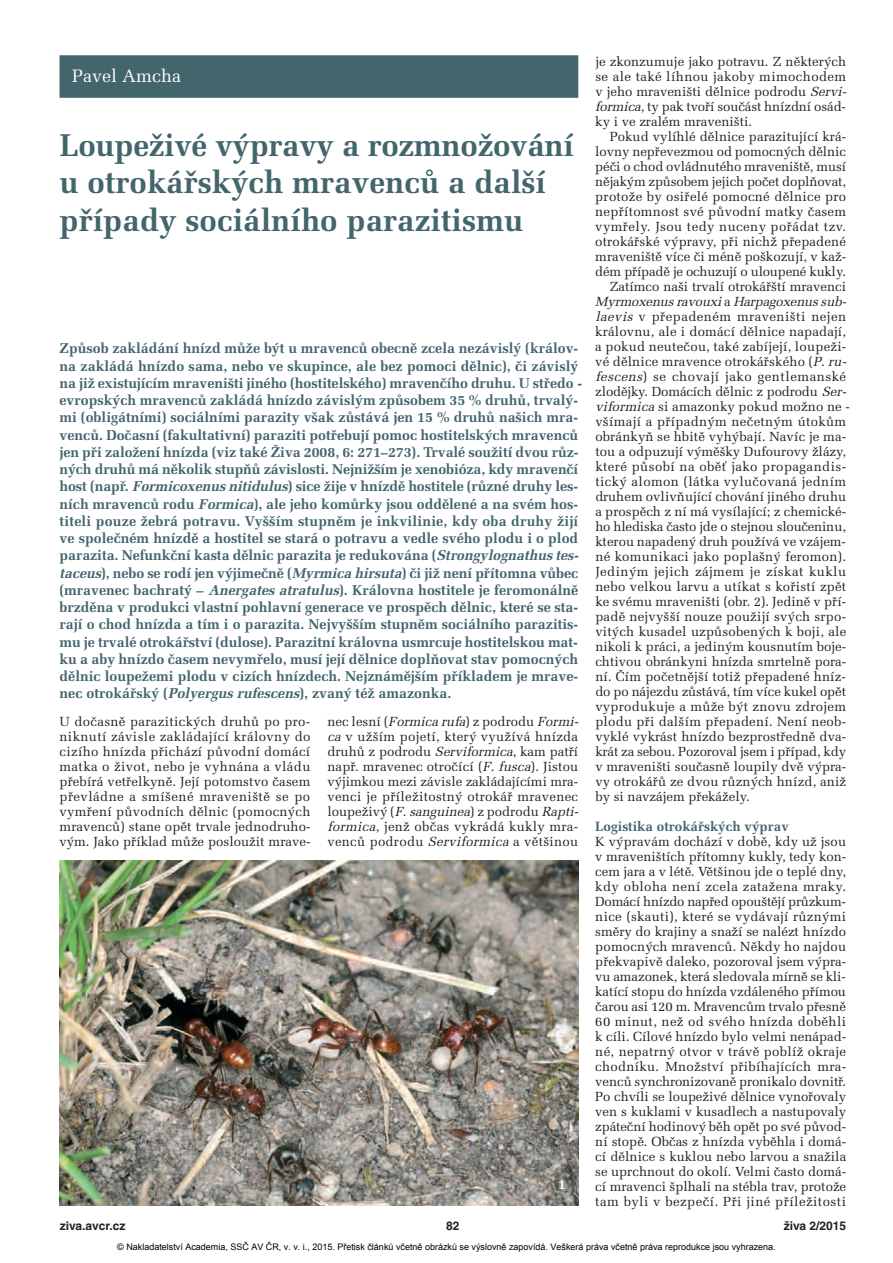
<style>
.page{position:relative;width:893px;height:1263px;background:#fff}
.page>*{position:absolute;margin:0;border:0;box-sizing:border-box;transform-origin:0 0}
.t1{font:700 31.5px/37.5px "Melior CE";color:#43656c}
.t2{font:18px "Melior CE";color:#fff}
.t3{font:700 14.25px/17.2px "Melior CE";color:#43656c}
.t4{font:700 13.5px "Melior CE";color:#43656c}
.t5{font:700 13.5px "Melior CE";color:#fff}
.t6{font:13.2px/15px "Melior CE";letter-spacing:.005em;color:#231f20;text-align:justify}
.t7{font:13.2px "Melior CE";letter-spacing:.035em;color:#231f20}
.t8{font:13.2px "Melior CE";letter-spacing:-.015em;color:#231f20}
.t9{font:13.2px "Melior CE";letter-spacing:.03em;color:#231f20}
.t10{font:italic 13.2px "Melior CE";color:#231f20}
.t11{font:13.2px "Melior CE";letter-spacing:.04em;color:#231f20}
.t12{font:700 12px "Helvetica CE";color:#231f20}
.t13{font:9px "Arial";color:#000}
.s1{font-style:italic}
.s2{font-style:normal}
</style>
<div class="page">
<img style="left:60px;top:861px;width:518px;height:344px">
<div style="left:60px;top:55px;width:518px;height:43px;background:#43656c"></div>
<h2 class="t2" style="left:72px;top:70px;width:111px">Pavel Amcha</h2>
<h1 class="t1" style="left:60px;top:130px;width:516px">Loupeživé výpravy a rozmnožování u otrokářských mravenců a další případy sociálního parazitismu</h1>
<p class="t3" style="left:60px;top:341px;width:524px">Způsob zakládání hnízd může být u mravenců obecně zcela nezávislý (králov&shy;na zakládá hnízdo sama, nebo ve skupince, ale bez pomoci dělnic), či závislý na již existujícím mraveništi jiného (hostitelského) mravenčího druhu. U středo - evropských mravenců zakládá hnízdo závislým způsobem 35 % druhů, trvalý&shy;mi (obligátními) sociálními parazity však zůstává jen 15 % druhů našich mra&shy;venců. Dočasní (fakultativní) paraziti potřebují pomoc hostitelských mravenců jen při založení hnízda (viz také Živa 2008, 6: 271–273). Trvalé soužití dvou růz&shy;ných druhů má několik stupňů závislosti. Nejnižším je xenobióza, kdy mravenčí host (např. <span class="s1">Formicoxenus nitidulus</span>) sice žije v hnízdě hostitele (různé druhy les&shy;ních mravenců rodu <span class="s1">Formica</span>), ale jeho komůrky jsou oddělené a na svém hos&shy;titeli pouze žebrá potravu. Vyšším stupněm je inkvilinie, kdy oba druhy žijí ve společném hnízdě a hostitel se stará o potravu a vedle svého plodu i o plod parazita. Nefunkční kasta dělnic parazita je redukována (<span class="s1">Strongylognathus tes&shy;taceus</span>), nebo se rodí jen výjimečně (<span class="s1">Myrmica hirsuta</span>) či již není přítomna vůbec (mravenec bachratý – <span class="s1">Anergates atratulus</span>). Královna hostitele je feromonálně brzděna v produkci vlastní pohlavní generace ve prospěch dělnic, které se sta&shy;rají o chod hnízda a tím i o parazita. Nejvyšším stupněm sociálního parazitis&shy;mu je trvalé otrokářství (dulose). Parazitní královna usmrcuje hostitelskou mat&shy;ku a aby hnízdo časem nevymřelo, musí její dělnice doplňovat stav pomocných dělnic loupežemi plodu v cizích hnízdech. Nejznámějším příkladem je mrave&shy;nec otrokářský (<span class="s1">Polyergus rufescens</span>), zvaný též amazonka.</p>
<p class="t6" style="left:60px;top:716px;width:253px">U dočasně parazitických druhů po pro&shy;niknutí závisle zakládající královny do cizího hnízda přichází původní domácí matka o život, nebo je vyhnána a vládu přebírá vetřelkyně. Její potomstvo časem převládne a smíšené mraveniště se po vymření původních dělnic (pomocných mravenců) stane opět trvale jednodruho&shy;vým. Jako příklad může posloužit mrave-</p>
<p class="t6" style="left:327px;top:716px;width:255px;text-align:left">nec lesní (<span class="s1">Formica rufa</span>) z podrodu <span class="s1">Formi&shy;ca</span> v užším pojetí, který využívá hnízda druhů z podrodu <span class="s1">Serviformica</span>, kam patří např. mravenec otročící (<span class="s1">F. fusca</span>). Jistou výjimkou mezi závisle zakládajícími mra&shy;venci je příležitostný otrokář mravenec loupeživý (<span class="s1">F.sanguinea</span>) z podrodu <span class="s1">Rapti&shy;formica</span>, jenž občas vykrádá kukly mra&shy;venců podrodu <span class="s1">Serviformica</span> a většinou</p>
<p class="t5" style="left:558px;top:1180px;width:9px">1</p>
<p class="t6" style="left:595px;top:56px;width:255px;text-align:left">je zkonzumuje jako potravu. Z některých se ale také líhnou jakoby mimochodem v jeho mraveništi dělnice podrodu <span class="s1">Servi&shy;formica</span>, ty pak tvoří součást hnízdní osád&shy;ky i ve zralém mraveništi.</p>
<p class="t6" style="left:610px;top:131px;width:238px">Pokud vylíhlé dělnice parazitující krá-</p>
<p class="t6" style="left:595px;top:146px;width:252px">lovny nepřevezmou od pomocných dělnic</p>
<p class="t6" style="left:595px;top:161px;width:252px">péči o chod ovládnutého mraveniště, musí</p>
<p class="t6" style="left:595px;top:176px;width:252px">nějakým způsobem jejich počet doplňovat,</p>
<p class="t6" style="left:595px;top:191px;width:252px">protože by osiřelé pomocné dělnice pro</p>
<p class="t6" style="left:595px;top:206px;width:252px">nepřítomnost své původní matky časem</p>
<p class="t9" style="left:595px;top:222px;width:252px">vymřely. Jsou tedy nuceny pořádat tzv.</p>
<p class="t6" style="left:595px;top:236px;width:252px">otrokářské výpravy, při nichž přepadené</p>
<p class="t6" style="left:595px;top:251px;width:252px">mraveniště více či méně poškozují, v kaž-</p>
<p class="t8" style="left:595px;top:267px;width:252px">dém případě je ochuzují o uloupené kukly.</p>
<p class="t6" style="left:610px;top:281px;width:238px">Zatímco naši trvalí otrokářští mravenci</p>
<p class="t10" style="left:595px;top:297px;width:255px">Myrmoxenus ravouxi<span class="s2">a</span> Harpagoxenus sub-</p>
<p class="t7" style="left:595px;top:312px;width:252px"><span class="s1">laevis</span> v přepadeném mraveništi nejen</p>
<p class="t6" style="left:595px;top:326px;width:252px">královnu, ale i domácí dělnice napadají,</p>
<p class="t6" style="left:595px;top:341px;width:252px">a pokud neutečou, také zabíjejí, loupeži -</p>
<p class="t6" style="left:595px;top:356px;width:255px">vé dělnice mravence otrokářského (<span class="s1">P.ru -</span></p>
<p class="t11" style="left:595px;top:372px;width:252px"><span class="s1">fescens</span>) se chovají jako gentlemanské</p>
<p class="t6" style="left:595px;top:386px;width:255px">zlodějky. Domácích dělnic z podrodu <span class="s1">Ser-</span></p>
<p class="t6" style="left:595px;top:401px;width:256px"><span class="s1">viformica</span>si amazonky pokud možno ne -</p>
<p class="t6" style="left:595px;top:416px;width:252px">všímají a případným nečetným útokům</p>
<p class="t6" style="left:595px;top:431px;width:252px">obránkyň se hbitě vyhýbají. Navíc je ma -</p>
<p class="t6" style="left:595px;top:446px;width:252px">tou a odpuzují výměšky Dufourovy žlázy,</p>
<p class="t7" style="left:595px;top:462px;width:252px">které působí na oběť jako propagandis -</p>
<p class="t9" style="left:595px;top:477px;width:252px">tický alomon (látka vylučovaná jedním</p>
<p class="t6" style="left:595px;top:491px;width:252px">druhem ovlivňující chování jiného druhu</p>
<p class="t6" style="left:595px;top:506px;width:252px">a prospěch z ní má vysílající; z chemické-</p>
<p class="t8" style="left:595px;top:522px;width:252px">ho hlediska často jde o stejnou sloučeninu,</p>
<p class="t6" style="left:595px;top:536px;width:252px">kterou napadený druh používá ve vzájem-</p>
<p class="t6" style="left:595px;top:551px;width:252px">né komunikaci jako poplašný feromon).</p>
<p class="t7" style="left:595px;top:567px;width:252px">Jediným jejich zájmem je získat kuklu</p>
<p class="t6" style="left:595px;top:581px;width:252px">nebo velkou larvu a utíkat s kořistí zpět</p>
<p class="t6" style="left:595px;top:596px;width:252px">ke svému mraveništi (obr. 2). Jedině v pří-</p>
<p class="t6" style="left:595px;top:611px;width:252px">padě nejvyšší nouze použijí svých srpo -</p>
<p class="t6" style="left:595px;top:626px;width:252px">vitých kusadel uzpůsobených k boji, ale</p>
<p class="t6" style="left:595px;top:641px;width:252px">nikoli k práci, a jediným kousnutím boje-</p>
<p class="t6" style="left:595px;top:656px;width:252px">chtivou obránkyni hnízda smrtelně pora-</p>
<p class="t6" style="left:595px;top:671px;width:252px">ní. Čím početnější totiž přepadené hníz-</p>
<p class="t6" style="left:595px;top:686px;width:252px">do po nájezdu zůstává, tím více kukel opět</p>
<p class="t6" style="left:595px;top:701px;width:252px">vyprodukuje a může být znovu zdrojem</p>
<p class="t6" style="left:595px;top:716px;width:252px">plodu při dalším přepadení. Není neob-</p>
<p class="t6" style="left:595px;top:731px;width:252px">vyklé vykrást hnízdo bezprostředně dva-</p>
<p class="t6" style="left:595px;top:746px;width:252px">krát za sebou. Pozoroval jsem i případ, kdy</p>
<p class="t6" style="left:595px;top:761px;width:252px">v mraveništi současně loupily dvě výpra-</p>
<p class="t6" style="left:595px;top:775px;width:252px">vy otrokářů ze dvou různých hnízd, aniž</p>
<p class="t6" style="left:595px;top:790px;width:156px">by si navzájem překážely.</p>
<p class="t4" style="left:595px;top:822px;width:195px">Logistika otrokářských výprav</p>
<p class="t6" style="left:595px;top:836px;width:252px">K výpravám dochází v době, kdy už jsou v mraveništích přítomny kukly, tedy kon&shy;cem jara a v létě. Většinou jde o teplé dny, kdy obloha není zcela zatažena mraky.<br>Domácí hnízdo napřed opouštějí průzkum&shy;nice (skauti), které se vydávají různými směry do krajiny a snaží se nalézt hnízdo pomocných mravenců. Někdy ho najdou překvapivě daleko, pozoroval jsem výpra&shy;vu amazonek, která sledovala mírně se kli&shy;katící stopu do hnízda vzdáleného přímou čarou asi 120 m. Mravencům trvalo přesně 60 minut, než od svého hnízda doběhli k cíli. Cílové hnízdo bylo velmi nenápad&shy;né, nepatrný otvor v trávě poblíž okraje chodníku. Množství přibíhajících mra&shy;venců synchronizovaně pronikalo dovnitř.<br>Po chvíli se loupeživé dělnice vynořovaly ven s kuklami v kusadlech a nastupovaly zpáteční hodinový běh opět po své původ&shy;ní stopě. Občas z hnízda vyběhla i domá&shy;cí dělnice s kuklou nebo larvou a snažila se uprchnout do okolí. Velmi často domá&shy;cí mravenci šplhali na stébla trav, protože tam byli v bezpečí. Při jiné příležitosti</p>
<p class="t12" style="left:60px;top:1221px;width:67px">ziva.avcr.cz</p>
<p class="t12" style="left:446px;top:1221px;width:15px">82</p>
<p class="t12" style="left:784px;top:1221px;width:64px">živa 2/2015</p>
<p class="t13" style="left:117px;top:1241px;width:660px">© Nakladatelství Academia, SSČ AV ČR, v. v. i., 2015. Přetisk článků včetně obrázků se výslovně zapovídá. Veškerá práva včetně práva reprodukce jsou vyhrazena.</p>
</div>
